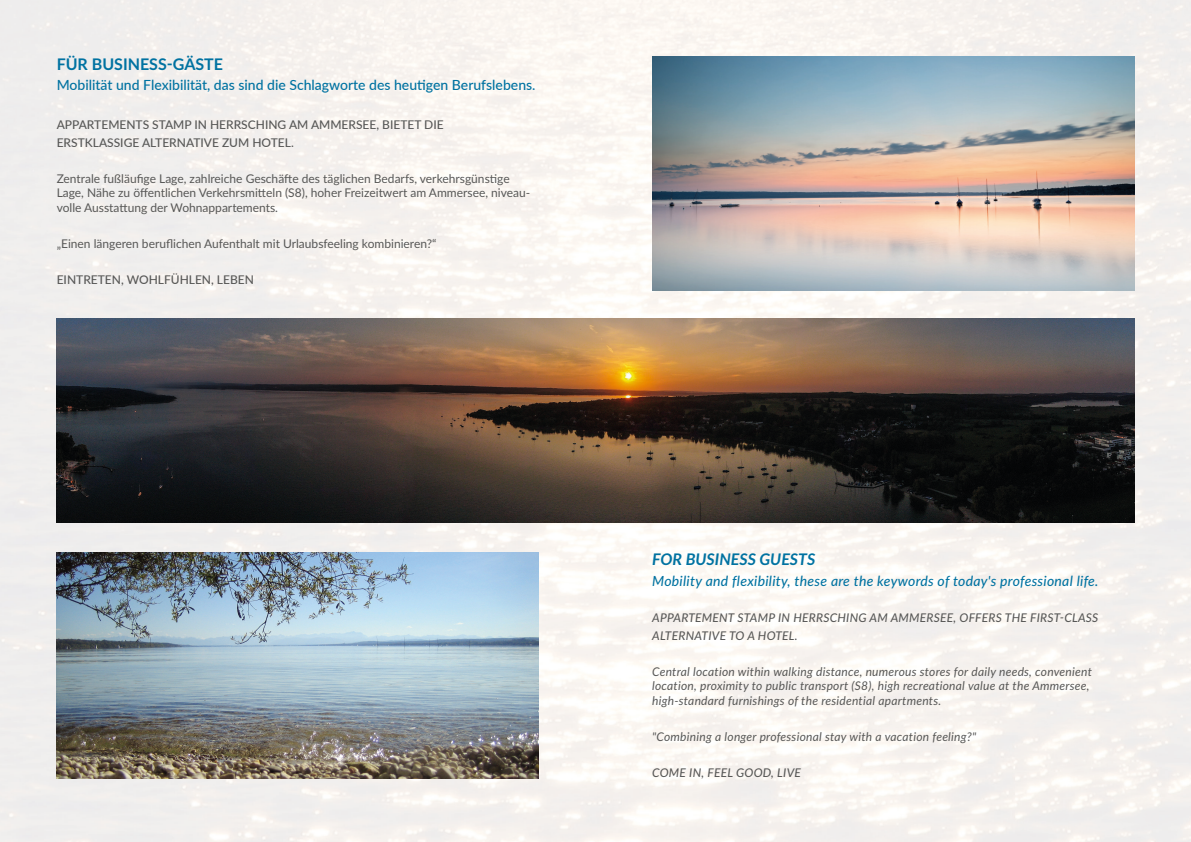
<style>
.page{position:relative;width:1191px;height:842px;background:#fff}
.page>*{position:absolute;margin:0;border:0;box-sizing:border-box;transform-origin:0 0}
.t1{font:700 16px "Lato";color:#0072a1}
.t2{font:italic 700 16px "Lato";color:#0072a1}
.t3{font:500 14px "Lato";color:#0072a1}
.t4{font:italic 500 14px "Lato";letter-spacing:.02em;color:#0072a1}
.t5{font:12px/14.4px "Lato";color:#575756}
.t6{font:italic 12px/14.4px "Lato";letter-spacing:.02em;color:#575756}
.t7{font:500 12px/18.1px "Lato";color:#575756}
.t8{font:italic 500 12px/18.1px "Lato";letter-spacing:.02em;color:#575756}
</style>
<div class="page">
<img style="left:0;top:0;width:1191px;height:842px">
<img style="left:57px;top:553px;width:482px;height:225px">
<img style="left:57px;top:318px;width:1077px;height:204px">
<img style="left:652px;top:57px;width:482px;height:234px">
<h1 class="t1" style="left:57px;top:52px;width:168px">FÜR BUSINESS-GÄSTE</h1>
<p class="t3" style="left:57px;top:75px;width:480px">Mobilität und Flexibilität, das sind die Schlagworte des heutigen Berufslebens.</p>
<p class="t7" style="left:57px;top:115px;width:388px">APPARTEMENTS STAMP IN HERRSCHING AM AMMERSEE, BIETET DIE<br>ERSTKLASSIGE ALTERNATIVE ZUM HOTEL.</p>
<p class="t5" style="left:57px;top:171px;width:475px">Zentrale fußläufige Lage, zahlreiche Geschäfte des täglichen Bedarfs, verkehrsgünstige<br>Lage, Nähe zu öffentlichen Verkehrsmitteln (S8), hoher Freizeitwert am Ammersee, niveau&shy;volle Ausstattung der Wohnappartements.</p>
<p class="t5" style="left:57px;top:236px;width:381px">„Einen längeren beruflichen Aufenthalt mit Urlaubsfeeling kombinieren?“</p>
<p class="t7" style="left:57px;top:270px;width:199px">EINTRETEN, WOHLFÜHLEN, LEBEN</p>
<h1 class="t2" style="left:652px;top:548px;width:165px">FOR BUSINESS GUESTS</h1>
<p class="t4" style="left:652px;top:570px;width:448px">Mobility and flexibility, these are the keywords of today's professional life.</p>
<p class="t8" style="left:652px;top:608px;width:448px">APPARTEMENT STAMP IN HERRSCHING AM AMMERSEE, OFFERS THE FIRST-CLASS<br>ALTERNATIVE TO A HOTEL.</p>
<p class="t6" style="left:652px;top:664px;width:441px">Central location within walking distance, numerous stores for daily needs, convenient location, proximity to public transport (S8), high recreational value at the Ammersee, high-standard furnishings of the residential apartments.</p>
<p class="t6" style="left:652px;top:729px;width:326px">"Combining a longer professional stay with a vacation feeling?"</p>
<p class="t8" style="left:652px;top:763px;width:150px">COME IN, FEEL GOOD, LIVE</p>
</div>
